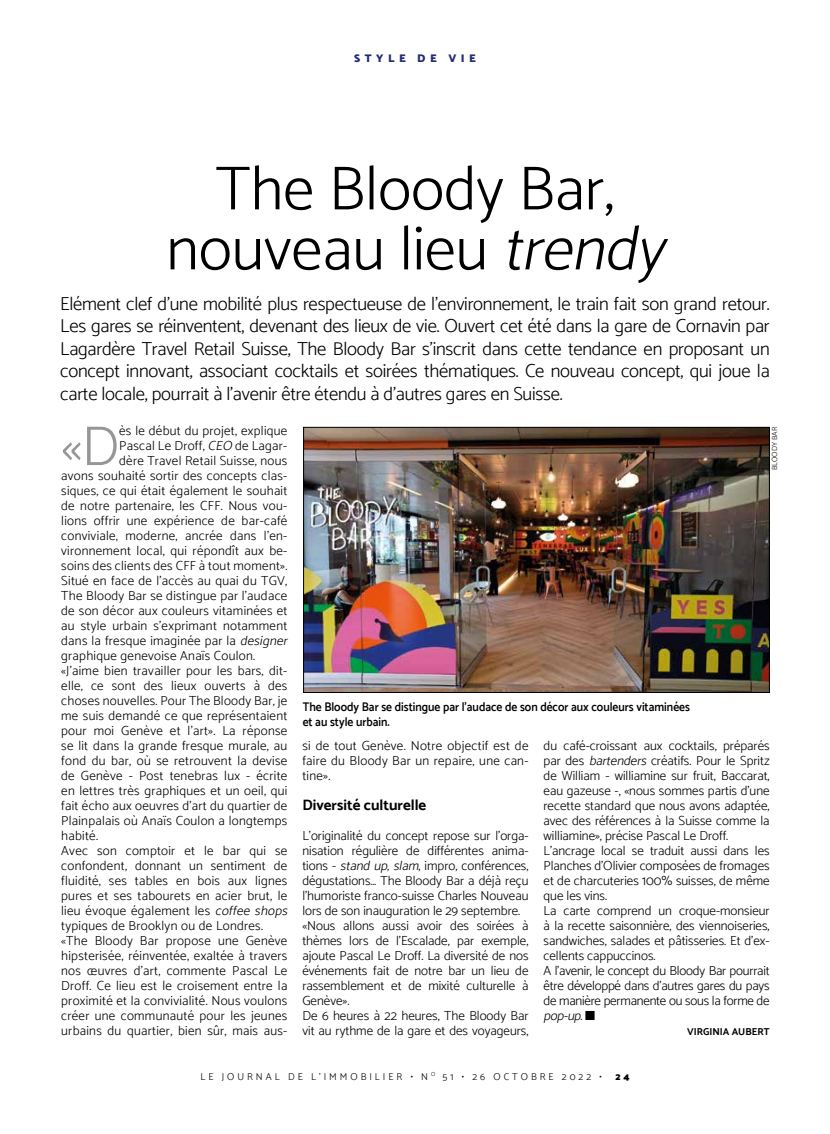
<style>
.page{position:relative;width:830px;height:1134px;background:#fff}
.page>*{position:absolute;margin:0;border:0;box-sizing:border-box;transform-origin:0 0}
.t1{font:300 62.5px/60px "Catamaran";color:#000;text-align:center}
.t2{font:300 56.38px "Catamaran";color:#979696}
.t3{font:300 18.75px/22.5px "Catamaran";letter-spacing:-.01em;color:#000;text-align:justify}
.t4{font:700 15px "Catamaran";color:#000}
.t5{font:300 13.12px/15px "Catamaran";letter-spacing:.02em;color:#000;text-align:justify}
.t6{font:300 13.12px/15px "Catamaran";color:#000}
.t7{font:600 12.5px/15px "Catamaran";color:#000;scale:.92 1}
.t8{font:900 11.25px "Catamaran";letter-spacing:.4em;color:#232c77}
.t9{font:300 10px "Catamaran";letter-spacing:.3em;color:#000}
.t10{font:700 10px "Catamaran";color:#000}
.t11{font:900 10px "Catamaran";color:#000}
.t12{font:300 7.5px "Catamaran";letter-spacing:.01em;color:#000}
.s1{font-style:italic}
</style>
<div class="page">
<img style="left:305px;top:429px;width:462px;height:262px">
<div style="left:303px;top:427px;width:466px;height:266px;border:1px solid #000"></div>
<p class="t8" style="left:354px;top:51px;width:123px">STYLE DE VIE</p>
<h1 class="t1" style="left:166px;top:158px;width:517px">The Bloody Bar, nouveau lieu <span class="s1">trendy</span></h1>
<p class="t3" style="left:60px;top:292px;width:710px">Elément clef d’une mobilité plus respectueuse de l’environnement, le train fait son grand retour.<br>Les gares se réinventent, devenant des lieux de vie. Ouvert cet été dans la gare de Cornavin par Lagardère Travel Retail Suisse, The Bloody Bar s’inscrit dans cette tendance en proposant un concept innovant, associant cocktails et soirées thématiques. Ce nouveau concept, qui joue la carte locale, pourrait à l’avenir être étendu à d’autres gares en Suisse.</p>
<h2 class="t2" style="left:61px;top:413px;width:59px">«D</h2>
<p class="t5" style="left:119px;top:423px;width:170px">ès le début du projet, explique</p>
<p class="t5" style="left:119px;top:438px;width:170px">Pascal Le Droff, <span class="s1">CEO</span> de Lagar-</p>
<p class="t5" style="left:119px;top:453px;width:170px">dère Travel Retail Suisse, nous</p>
<p class="t5" style="left:61px;top:468px;width:227px">avons souhaité sortir des concepts clas-</p>
<p class="t5" style="left:61px;top:483px;width:227px">siques, ce qui était également le souhait</p>
<p class="t5" style="left:61px;top:498px;width:227px">de notre partenaire, les CFF. Nous vou-</p>
<p class="t5" style="left:61px;top:513px;width:227px">lions offrir une expérience de bar-café</p>
<p class="t5" style="left:61px;top:528px;width:227px">conviviale, moderne, ancrée dans l’en-</p>
<p class="t5" style="left:61px;top:543px;width:227px">vironnement local, qui répondît aux be-</p>
<p class="t5" style="left:61px;top:558px;width:227px">soins des clients des CFF à tout moment».</p>
<p class="t5" style="left:61px;top:573px;width:227px">Situé en face de l’accès au quai du TGV,</p>
<p class="t5" style="left:61px;top:588px;width:227px">The Bloody Bar se distingue par l’audace</p>
<p class="t5" style="left:61px;top:603px;width:227px">de son décor aux couleurs vitaminées et</p>
<p class="t5" style="left:61px;top:618px;width:227px">au style urbain s’exprimant notamment</p>
<p class="t5" style="left:61px;top:633px;width:231px">dans la fresque imaginée par la <span class="s1">designer</span></p>
<p class="t5" style="left:61px;top:648px;width:195px">graphique genevoise Anaïs Coulon.</p>
<p class="t5" style="left:61px;top:663px;width:227px">«J’aime bien travailler pour les bars, dit-</p>
<p class="t5" style="left:61px;top:678px;width:227px">elle, ce sont des lieux ouverts à des</p>
<p class="t5" style="left:61px;top:693px;width:227px">choses nouvelles. Pour The Bloody Bar, je</p>
<p class="t5" style="left:61px;top:708px;width:227px">me suis demandé ce que représentaient</p>
<p class="t5" style="left:61px;top:723px;width:227px">pour moi Genève et l’art». La réponse</p>
<p class="t5" style="left:61px;top:738px;width:227px">se lit dans la grande fresque murale, au</p>
<p class="t5" style="left:61px;top:753px;width:227px">fond du bar, où se retrouvent la devise</p>
<p class="t5" style="left:61px;top:768px;width:227px">de Genève - Post tenebras lux - écrite</p>
<p class="t5" style="left:61px;top:783px;width:227px">en lettres très graphiques et un oeil, qui</p>
<p class="t5" style="left:61px;top:798px;width:227px">fait écho aux oeuvres d’art du quartier de</p>
<p class="t5" style="left:61px;top:813px;width:227px">Plainpalais où Anaïs Coulon a longtemps</p>
<p class="t5" style="left:61px;top:828px;width:38px">habité.</p>
<p class="t5" style="left:61px;top:843px;width:227px">Avec son comptoir et le bar qui se</p>
<p class="t5" style="left:61px;top:858px;width:227px">confondent, donnant un sentiment de</p>
<p class="t5" style="left:61px;top:873px;width:227px">fluidité, ses tables en bois aux lignes</p>
<p class="t5" style="left:61px;top:888px;width:227px">pures et ses tabourets en acier brut, le</p>
<p class="t5" style="left:61px;top:903px;width:231px">lieu évoque également les <span class="s1">coffee shops</span></p>
<p class="t5" style="left:61px;top:918px;width:203px">typiques de Brooklyn ou de Londres.</p>
<p class="t5" style="left:61px;top:933px;width:227px">«The Bloody Bar propose une Genève</p>
<p class="t5" style="left:61px;top:948px;width:227px">hipsterisée, réinventée, exaltée à travers</p>
<p class="t5" style="left:61px;top:963px;width:227px">nos œuvres d’art, commente Pascal Le</p>
<p class="t5" style="left:61px;top:978px;width:227px">Droff. Ce lieu est le croisement entre la</p>
<p class="t5" style="left:61px;top:993px;width:227px">proximité et la convivialité. Nous voulons</p>
<p class="t5" style="left:61px;top:1008px;width:227px">créer une communauté pour les jeunes</p>
<p class="t5" style="left:61px;top:1023px;width:227px">urbains du quartier, bien sûr, mais aus-</p>
<p class="t12" style="left:769px;top:470px;width:45px;rotate:-90deg">BLOODY BAR</p>
<p class="t7" style="left:302px;top:699px;width:422px">The Bloody Bar se distingue par l’audace de son décor aux couleurs vitaminées et au style urbain.</p>
<p class="t5" style="left:302px;top:738px;width:227px">si de tout Genève. Notre objectif est de faire du Bloody Bar un repaire, une can&shy;tine».</p>
<p class="t4" style="left:302px;top:796px;width:125px">Diversité culturelle</p>
<p class="t6" style="left:302px;top:828px;width:227px">L’originalité du concept repose sur l’orga&shy;nisation régulière de différentes anima&shy;tions - <span class="s1">standup</span>, <span class="s1">slam</span>, impro, conférences, dégustations… The Bloody Bar a déjà reçu l’humoriste franco-suisse Charles Nouveau lors de son inauguration le 29 septembre. «Nous allons aussi avoir des soirées à thèmes lors de l’Escalade, par exemple, ajoute Pascal Le Droff. La diversité de nos événements fait de notre bar un lieu de rassemblement et de mixité culturelle à Genève».<br>De 6 heures à 22 heures, The Bloody Bar vit au rythme de la gare et des voyageurs,</p>
<p class="t6" style="left:543px;top:738px;width:227px">du café-croissant aux cocktails, préparés par des <span class="s1">bartenders</span> créatifs. Pour le Spritz de William - williamine sur fruit, Baccarat, eau gazeuse -, «nous sommes partis d’une recette standard que nous avons adaptée, avec des références à la Suisse comme la williamine», précise Pascal Le Droff.<br>L’ancrage local se traduit aussi dans les Planches d’Olivier composées de fromages et de charcuteries 100% suisses, de même que les vins.<br>La carte comprend un croque-monsieur à la recette saisonnière, des viennoiseries, sandwiches, salades et pâtisseries. Et d’ex&shy;cellents cappuccinos.<br>A l’avenir, le concept du Bloody Bar pourrait être développé dans d’autres gares du pays de manière permanente ou sous la forme de <span class="s1">pop-up</span>. ■</p>
<p class="t10" style="left:686px;top:1026px;width:84px">VIRGINIA AUBERT</p>
<p class="t9" style="left:200px;top:1070px;width:402px">LE JOURNAL DE L’IMMOBILIER • N <sup>O</sup> 51 • 26 OCTOBRE 2022 •</p>
<p class="t11" style="left:615px;top:1070px;width:16px">2 4</p>
</div>
